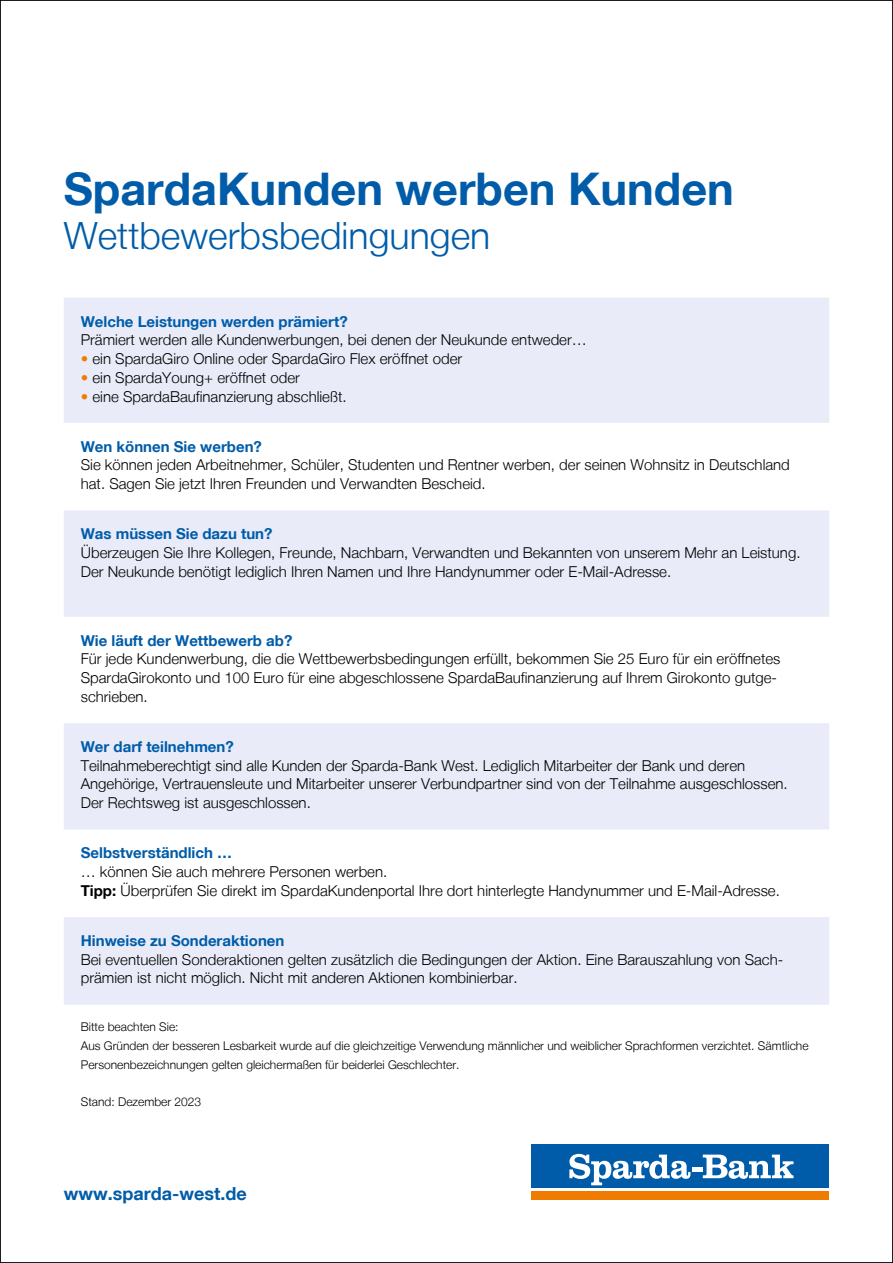
<style>
.page{position:relative;width:893px;height:1263px;background:#fff}
.page>*{position:absolute;margin:0;border:0;box-sizing:border-box;transform-origin:0 0}
.t1{font:700 45px "Helvetica Neue LT";color:#005ca9}
.t2{font:300 37.5px "Helvetica Neue LT";color:#005ca9}
.t3{font:700 18px "Helvetica Neue LT";color:#005ca9}
.t4{font:300 15px/18.8px "Helvetica Neue LT";color:#000}
.t5{font:700 15px "Helvetica Neue LT";color:#005ca9}
.t6{font:300 12px/18.8px "Helvetica Neue LT";color:#000}
.s1{color:#ef7c00}
.s2{font-weight:700}
</style>
<div class="page">
<div style="left:531px;top:1144px;width:298px;height:55px;background:linear-gradient(to right,#fff,#fff)"></div>
<div style="left:532px;top:1144px;width:297px;height:43px;background:#005ca9"></div>
<div style="left:531px;top:1191px;width:298px;height:8px;background:#ef7c00"></div>
<svg style="left:569px;top:1154px;width:121px;height:31px"></svg>
<div style="left:692px;top:1167px;width:10px;height:5px;background:#fff"></div>
<svg style="left:703px;top:1154px;width:90px;height:25px"></svg>
<svg style="left:64px;top:298px;width:765px;height:707px;fill:#e9ecf8"></svg>
<h1 class="t1" style="left:64px;top:161px;width:672px">SpardaKunden werben Kunden</h1>
<h2 class="t2" style="left:64px;top:213px;width:428px">Wettbewerbsbedingungen</h2>
<p class="t5" style="left:81px;top:312px;width:268px">Welche Leistungen werden prämiert?</p>
<p class="t4" style="left:81px;top:330px;width:507px">Prämiert werden alle Kundenwerbungen, bei denen der Neukunde entweder…</p>
<p class="t4" style="left:81px;top:349px;width:383px"><span class="s1">•</span> ein SpardaGiro Online oder SpardaGiro Flex eröffnet oder</p>
<p class="t4" style="left:81px;top:368px;width:221px"><span class="s1">•</span> ein SpardaYoung+ eröffnet oder</p>
<p class="t4" style="left:81px;top:386px;width:267px"><span class="s1">•</span> eine SpardaBaufinanzierung abschließt.</p>
<p class="t5" style="left:81px;top:437px;width:183px">Wen können Sie werben?</p>
<p class="t4" style="left:81px;top:455px;width:711px">Sie können jeden Arbeitnehmer, Schüler, Studenten und Rentner werben, der seinen Wohnsitz in Deutschland hat. Sagen Sie jetzt Ihren Freunden und Verwandten Bescheid.</p>
<p class="t5" style="left:81px;top:525px;width:193px">Was müssen Sie dazu tun?</p>
<p class="t4" style="left:81px;top:543px;width:721px">Überzeugen Sie Ihre Kollegen, Freunde, Nachbarn, Verwandten und Bekannten von unserem Mehr an Leistung.<br>Der Neukunde benötigt lediglich Ihren Namen und Ihre Handynummer oder E-Mail-Adresse.</p>
<p class="t5" style="left:81px;top:631px;width:213px">Wie läuft der Wettbewerb ab?</p>
<p class="t4" style="left:81px;top:649px;width:701px">Für jede Kundenwerbung, die die Wettbewerbsbedingungen erfüllt, bekommen Sie 25 Euro für ein eröffnetes<br>SpardaGirokonto und 100 Euro für eine abgeschlossene SpardaBaufinanzierung auf Ihrem Girokonto gutge&shy;schrieben.</p>
<p class="t5" style="left:81px;top:737px;width:155px">Wer darf teilnehmen?</p>
<p class="t4" style="left:81px;top:756px;width:708px">Teilnahmeberechtigt sind alle Kunden der Sparda-Bank West. Lediglich Mitarbeiter der Bank und deren<br>Angehörige, Vertrauensleute und Mitarbeiter unserer Verbundpartner sind von der Teilnahme ausgeschlossen.<br>Der Rechtsweg ist ausgeschlossen.</p>
<p class="t5" style="left:81px;top:844px;width:153px">Selbstverständlich …</p>
<p class="t4" style="left:81px;top:862px;width:700px">… können Sie auch mehrere Personen werben.<br><span class="s2">Tipp:</span> Überprüfen Sie direkt im SpardaKundenportal Ihre dort hinterlegte Handynummer und E-Mail-Adresse.</p>
<p class="t5" style="left:81px;top:931px;width:205px">Hinweise zu Sonderaktionen</p>
<p class="t4" style="left:81px;top:950px;width:704px;line-height:18px">Bei eventuellen Sonderaktionen gelten zusätzlich die Bedingungen der Aktion. Eine Barauszahlung von Sach&shy;prämien ist nicht möglich. Nicht mit anderen Aktionen kombinierbar.</p>
<p class="t6" style="left:81px;top:1017px;width:729px">Bitte beachten Sie:<br>Aus Gründen der besseren Lesbarkeit wurde auf die gleichzeitige Verwendung männlicher und weiblicher Sprachformen verzichtet. Sämtliche<br>Personenbezeichnungen gelten gleichermaßen für beiderlei Geschlechter.</p>
<p class="t6" style="left:81px;top:1092px;width:122px">Stand: Dezember 2023</p>
<p class="t3" style="left:64px;top:1182px;width:184px">www.sparda-west.de</p>
</div>
